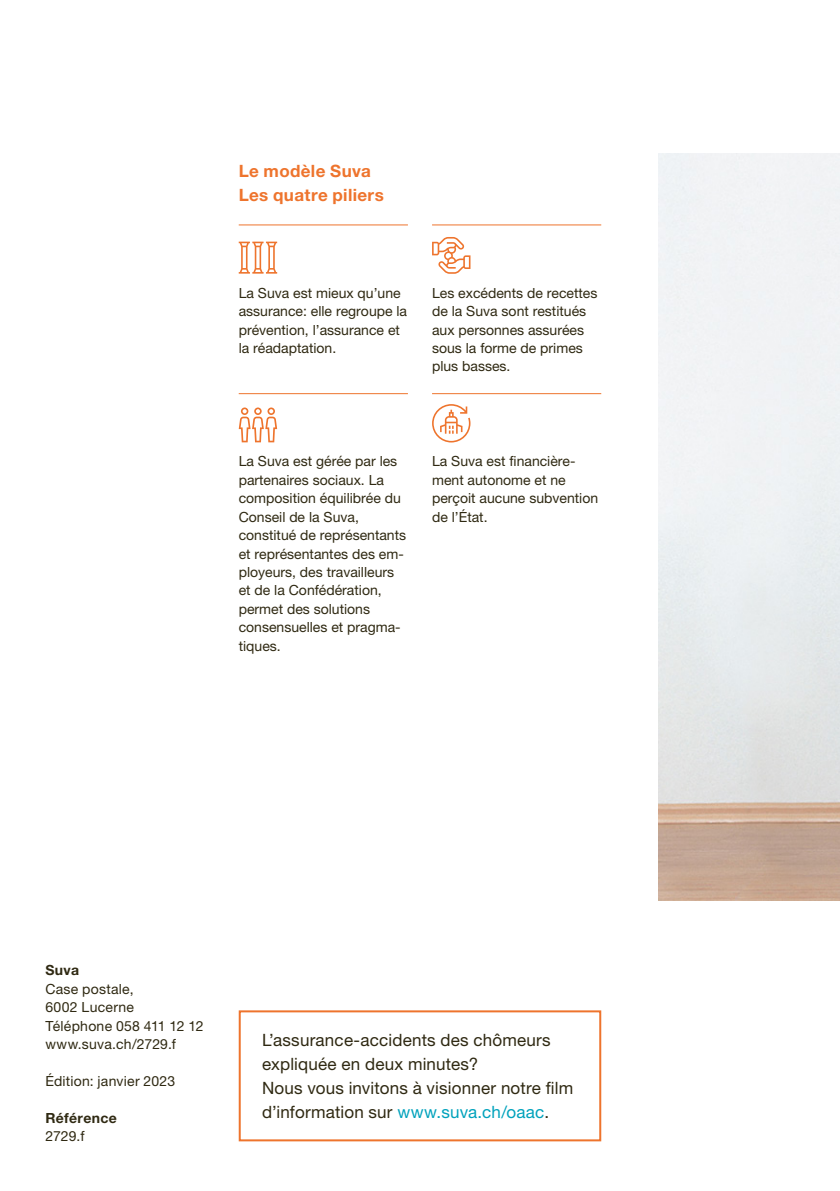
<style>
.page{position:relative;width:840px;height:1191px;background:#fff}
.page>*{position:absolute;margin:0;border:0;box-sizing:border-box;transform-origin:0 0}
.t1{font:17px/24px "Helvetica Neue LT Std";letter-spacing:.01em;color:#2f2912}
.t2{font:700 17px/24px "Helvetica Neue LT Std";letter-spacing:.02em;color:#ee742d}
.t3{font:14px/18.4px "Helvetica Neue LT Std";color:#2f2912}
.t4{font:14px/18.4px "Helvetica Neue LT Std";letter-spacing:.02em;color:#2f2912}
.t5{font:700 14px "Helvetica Neue LT Std";letter-spacing:.025em;color:#2f2912}
.s1{color:#00a2bc}
</style>
<div class="page">
<hr style="left:238px;top:224px;width:169px;height:1px;background:#ee742d">
<hr style="left:238px;top:393px;width:169px;height:1px;background:#ee742d">
<hr style="left:432px;top:224px;width:169px;height:1px;background:#ee742d">
<hr style="left:432px;top:393px;width:169px;height:1px;background:#ee742d">
<svg style="left:238px;top:242px;width:39px;height:32px"></svg>
<svg style="left:432px;top:237px;width:38px;height:37px"></svg>
<svg style="left:238px;top:407px;width:39px;height:35px"></svg>
<svg style="left:432px;top:404px;width:38px;height:38px"></svg>
<div style="left:238px;top:1010px;width:363px;height:131px;border:2px solid #ee742d"></div>
<p class="t2" style="left:238px;top:159px;width:146px">Le modèle Suva<br>Les quatre piliers</p>
<p class="t3" style="left:238px;top:283px;width:170px">La Suva est mieux qu’une assurance: elle regroupe la prévention, l’assurance et la réadaptation.</p>
<p class="t3" style="left:432px;top:283px;width:167px">Les excédents de recettes de la Suva sont restitués aux personnes assurées sous la forme de primes plus basses.</p>
<p class="t3" style="left:238px;top:452px;width:169px">La Suva est gérée par les partenaires sociaux. La composition équilibrée du<br>Conseil de la Suva, constitué de représentants et représentantes des em&shy;ployeurs, des travailleurs et de la Confédération, permet des solutions consensuelles et pragma&shy;tiques.</p>
<p class="t3" style="left:432px;top:452px;width:167px">La Suva est financière&shy;ment autonome et ne perçoit aucune subvention de l’État.</p>
<p class="t5" style="left:45px;top:961px;width:35px">Suva</p>
<p class="t4" style="left:45px;top:979px;width:159px">Case postale,<br>6002 Lucerne<br>Téléphone 058 411 12 12 www.suva.ch/2729.f</p>
<p class="t3" style="left:45px;top:1071px;width:131px">Édition: janvier 2023</p>
<p class="t5" style="left:45px;top:1109px;width:73px">Référence</p>
<p class="t3" style="left:45px;top:1127px;width:41px">2729.f</p>
<p class="t1" style="left:262px;top:1027px;width:312px">L’assurance-accidents des chômeurs expliquée en deux minutes?<br>Nous vous invitons à visionner notre film d’information sur <span class="s1">www.suva.ch/oaac</span>.</p>
</div>
